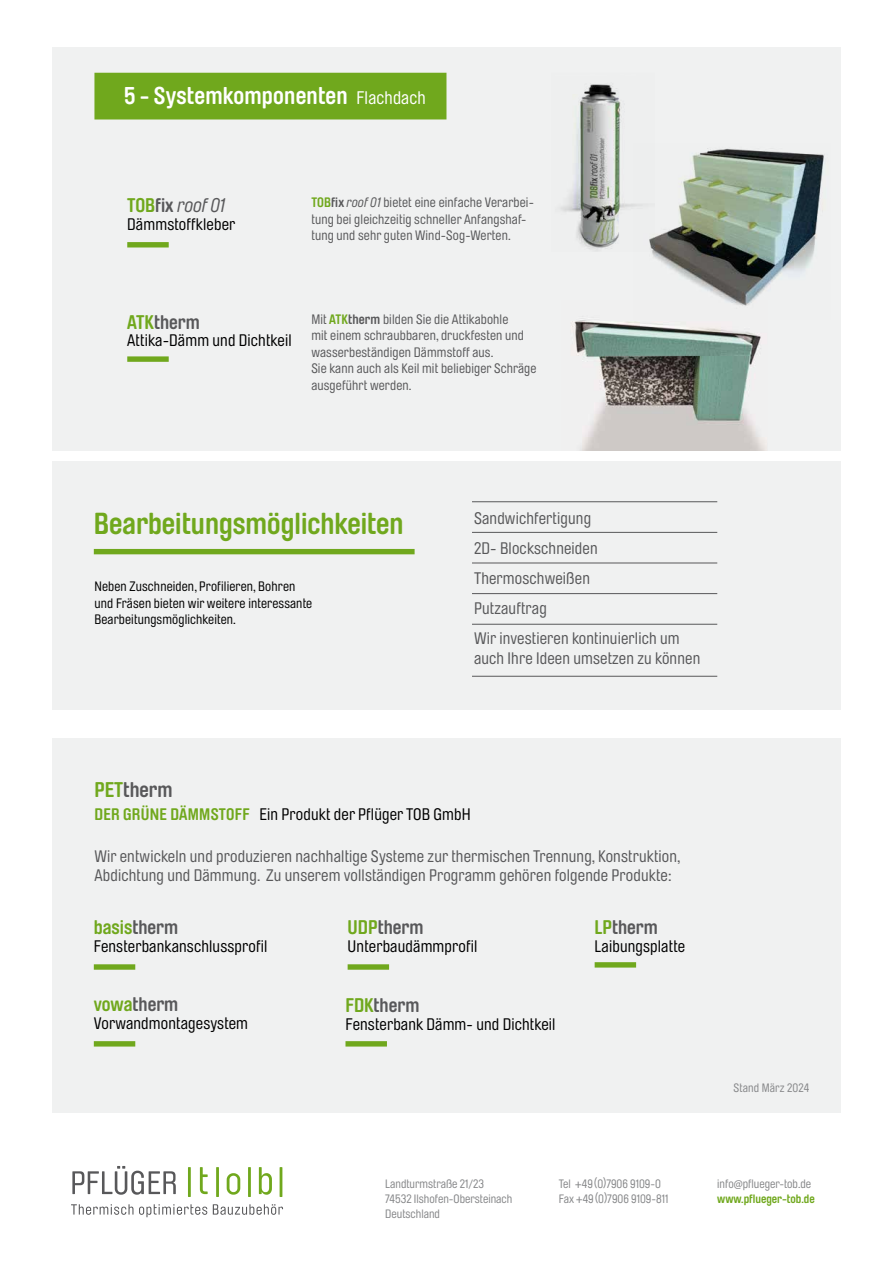
<style>
.page{position:relative;width:893px;height:1263px;background:#fff}
.page>*{position:absolute;margin:0;border:0;box-sizing:border-box;transform-origin:0 0}
.t1{font:700 30px "Brauer LL";color:#70a81d}
.t2{font:700 24px "Brauer LL";letter-spacing:.01em;color:#fff}
.t3{font:700 21px "Brauer LL";color:#58585a}
.t4{font:700 19.5px "Brauer LL";color:#58585a}
.t5{font:italic 19.5px "Brauer LL";color:#58585a}
.t6{font:700 19.5px "Brauer LL";color:#70a81d}
.t7{font:16.5px/30px "Brauer LL";letter-spacing:.01em;color:#58585a}
.t8{font:16.5px "Brauer LL";letter-spacing:.01em;color:#000}
.t9{font:13.5px/16.5px "Brauer LL";letter-spacing:.01em;color:#58585a}
.t10{font:13.5px/16.5px "Brauer LL";letter-spacing:.01em;color:#000}
.t11{font:12px/15px "Brauer LL";color:#868789}
.t12{font:700 12px "Brauer LL";color:#70a81d}
.s1{font-weight:400;font-size:18px}
.s2{font-weight:700;font-style:normal;color:#70a81d}
.s3{font-weight:700;font-style:normal}
.s4{font-weight:700;color:#70a81d}
.s5{font-weight:700}
.s6{font-style:italic}
.s7{color:#70a81d}
.s8{color:#58585a}
</style>
<div class="page">
<div style="left:52px;top:47px;width:789px;height:404px;background:#f0f1f1"></div>
<div style="left:52px;top:738px;width:789px;height:375px;background:#f0f1f1"></div>
<div style="left:52px;top:462px;width:789px;height:248px;background:#f0f1f1"></div>
<img style="left:572px;top:320px;width:195px;height:131px">
<div style="left:127px;top:356px;width:42px;height:6px;background:#70a81d"></div>
<div style="left:94px;top:964px;width:41px;height:6px;background:#70a81d"></div>
<div style="left:348px;top:964px;width:41px;height:6px;background:#70a81d"></div>
<div style="left:595px;top:962px;width:41px;height:5px;background:#70a81d"></div>
<div style="left:94px;top:1041px;width:41px;height:5px;background:#70a81d"></div>
<div style="left:345px;top:1041px;width:42px;height:5px;background:#70a81d"></div>
<img style="left:652px;top:148px;width:172px;height:158px">
<img style="left:560px;top:83px;width:95px;height:168px">
<div style="left:94px;top:73px;width:352px;height:46px;background:#70a81d"></div>
<div style="left:127px;top:242px;width:42px;height:5px;background:#70a81d"></div>
<div style="left:94px;top:549px;width:321px;height:5px;background:#70a81d"></div>
<hr style="left:472px;top:532px;width:245px;height:1px;background:#58585a">
<hr style="left:472px;top:501px;width:245px;height:1px;background:#58585a">
<hr style="left:472px;top:563px;width:245px;height:1px;background:#58585a">
<hr style="left:472px;top:593px;width:245px;height:1px;background:#58585a">
<hr style="left:472px;top:624px;width:245px;height:1px;background:#58585a">
<hr style="left:472px;top:676px;width:245px;height:1px;background:#58585a">
<svg style="left:71px;top:1204px;width:212px;height:13px"></svg>
<svg style="left:188px;top:1167px;width:94px;height:30px"></svg>
<svg style="left:72px;top:1166px;width:104px;height:29px"></svg>
<h2 class="t2" style="left:124px;top:83px;width:303px">5 - Systemkomponenten <span class="s1">Flachdach</span></h2>
<p class="t5" style="left:127px;top:198px;width:99px"><span class="s2">TOB</span><span class="s3">fix</span> roof 01</p>
<p class="t8" style="left:127px;top:215px;width:110px">Dämmstoffkleber</p>
<p class="t9" style="left:311px;top:195px;width:224px"><span class="s4">TOB</span><span class="s5">fix</span> <span class="s6">roof 01</span> bietet eine einfache Verarbei&shy;tung bei gleichzeitig schneller Anfangshaf&shy;tung und sehr guten Wind-Sog-Werten.</p>
<p class="t4" style="left:127px;top:311px;width:74px"><span class="s7">ATK</span>therm</p>
<p class="t8" style="left:127px;top:332px;width:166px">Attika-Dämm und Dichtkeil</p>
<p class="t9" style="left:311px;top:311px;width:227px">Mit <span class="s4">ATK</span><span class="s5">therm</span> bilden Sie die Attikabohle<br>mit einem schraubbaren, druckfesten und wasserbeständigen Dämmstoff aus.<br>Sie kann auch als Keil mit beliebiger Schräge ausgeführt werden.</p>
<h1 class="t1" style="left:94px;top:507px;width:311px">Bearbeitungsmöglichkeiten</h1>
<p class="t10" style="left:94px;top:579px;width:219px">Neben Zuschneiden, Profilieren, Bohren und Fräsen bieten wir weitere interessante<br>Bearbeitungsmöglichkeiten.</p>
<p class="t7" style="left:474px;top:504px;width:207px">Sandwichfertigung<br>2D- Blockschneiden<br>Thermoschweißen<br>Putzauftrag<br>Wir investieren kontinuierlich um</p>
<p class="t7" style="left:474px;top:643px;width:228px">auch Ihre Ideen umsetzen zu können</p>
<p class="t3" style="left:94px;top:778px;width:80px"><span class="s7">PET</span>therm</p>
<p class="t8" style="left:95px;top:805px;width:378px"><span class="s4">DER GRÜNE DÄMMSTOFF</span> Ein Produkt der Pflüger TOB GmbH</p>
<p class="t7" style="left:94px;top:846px;width:588px;line-height:19.5px">Wir entwickeln und produzieren nachhaltige Systeme zur thermischen Trennung, Konstruktion,<br>Abdichtung und Dämmung. Zu unserem vollständigen Programm gehören folgende Produkte:</p>
<p class="t6" style="left:94px;top:917px;width:86px">basis<span class="s8">therm</span></p>
<p class="t8" style="left:94px;top:937px;width:175px">Fensterbankanschlussprofil</p>
<p class="t4" style="left:94px;top:994px;width:86px"><span class="s7">vowa</span>therm</p>
<p class="t8" style="left:94px;top:1014px;width:156px">Vorwandmontagesystem</p>
<p class="t4" style="left:348px;top:917px;width:77px"><span class="s7">UDP</span>therm</p>
<p class="t8" style="left:348px;top:937px;width:131px">Unterbaudämmprofil</p>
<p class="t4" style="left:345px;top:995px;width:75px"><span class="s7">FDK</span>therm</p>
<p class="t8" style="left:345px;top:1015px;width:211px">Fensterbank Dämm- und Dichtkeil</p>
<p class="t4" style="left:595px;top:917px;width:65px"><span class="s7">LP</span>therm</p>
<p class="t8" style="left:595px;top:937px;width:92px">Laibungsplatte</p>
<p class="t11" style="left:733px;top:1080px;width:77px">Stand März 2024</p>
<p class="t11" style="left:385px;top:1176px;width:129px">Landturmstraße 21/23<br>74532 Ilshofen-Obersteinach<br>Deutschland</p>
<p class="t11" style="left:559px;top:1176px;width:111px">Tel +49 (0)7906 9109-0<br>Fax +49 (0)7906 9109-811</p>
<p class="t11" style="left:717px;top:1176px;width:95px">info@pflueger-tob.de</p>
<p class="t12" style="left:717px;top:1192px;width:99px">www.pflueger-tob.de</p>
</div>
